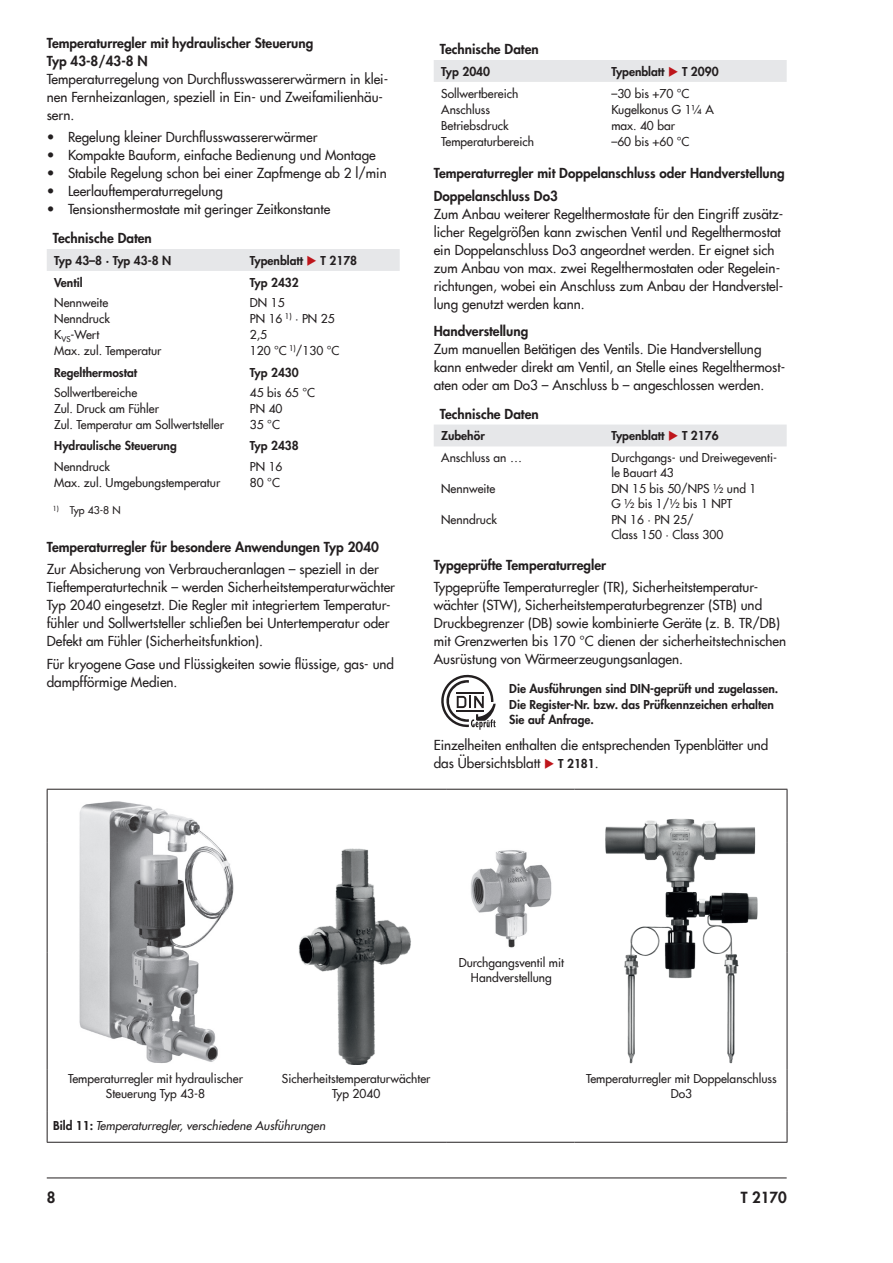
<style>
.page{position:relative;width:893px;height:1263px;background:#fff}
.page>*{position:absolute;margin:0;border:0;box-sizing:border-box;transform-origin:0 0}
.t1{font:800 15px "Futura Com";color:#231f20}
.t2{font:500 13.5px/18px "Futura Com";color:#231f20}
.t3{font:800 13.5px/22.5px "Futura Com";color:#231f20}
.t4{font:500 12px/15px "Futura Com";color:#231f20;text-align:center}
.t5{font:800 12px/16.5px "Futura Com";color:#231f20}
.t6{font:italic 500 12px "Futura Com";color:#231f20}
.t7{font:500 10.5px "Futura Com";color:#231f20}
.s1{font-family:"Futura";font-weight:400}
.s2{font-weight:800}
.s3{color:#be151b}
.s4{font-weight:800;font-size:12px}
.s5{font-weight:800;font-style:normal}
</style>
<div class="page">
<hr style="left:47px;top:1177px;width:740px;height:1px;background:#231f20">
<div style="left:434px;top:60px;width:353px;height:22px;background:#e6e7e9"></div>
<div style="left:434px;top:424px;width:353px;height:22px;background:#e6e7e9"></div>
<svg style="left:441px;top:675px;width:55px;height:55px"></svg>
<div style="left:47px;top:249px;width:353px;height:22px;background:#e6e7e9"></div>
<hr style="left:47px;top:789px;width:217px;height:1px;background:#231f20">
<hr style="left:47px;top:789px;width:1px;height:54px;background:#231f20">
<hr style="left:264px;top:789px;width:183px;height:1px;background:#231f20">
<hr style="left:47px;top:843px;width:1px;height:110px;background:#231f20">
<hr style="left:47px;top:953px;width:1px;height:116px;background:#231f20">
<hr style="left:447px;top:789px;width:127px;height:1px;background:#231f20">
<hr style="left:574px;top:789px;width:213px;height:1px;background:#231f20">
<hr style="left:787px;top:789px;width:1px;height:54px;background:#231f20">
<hr style="left:787px;top:843px;width:1px;height:110px;background:#231f20">
<hr style="left:787px;top:953px;width:1px;height:116px;background:#231f20">
<hr style="left:47px;top:1069px;width:1px;height:42px;background:#231f20">
<hr style="left:787px;top:1069px;width:1px;height:42px;background:#231f20">
<hr style="left:47px;top:1111px;width:1px;height:31px;background:#231f20">
<hr style="left:787px;top:1111px;width:1px;height:31px;background:#231f20">
<hr style="left:47px;top:1142px;width:217px;height:1px;background:#231f20">
<hr style="left:264px;top:1142px;width:183px;height:1px;background:#231f20">
<hr style="left:447px;top:1142px;width:127px;height:1px;background:#231f20">
<hr style="left:574px;top:1142px;width:213px;height:1px;background:#231f20">
<img style="left:79px;top:801px;width:155px;height:262px">
<img style="left:299px;top:848px;width:112px;height:217px">
<img style="left:605px;top:818px;width:153px;height:246px">
<img style="left:471px;top:850px;width:81px;height:98px">
<p class="t3" style="left:47px;top:33px;width:268px;line-height:18px">Temperaturregler mit hydraulischer Steuerung<br>Typ 43-8/43-8 N</p>
<p class="t2" style="left:47px;top:69px;width:343px">Temperaturregelung von Durchflusswassererwärmern in klei&shy;nen Fernheizanlagen, speziell in Ein- und Zweifamilienhäu&shy;sern.</p>
<p class="t2" style="left:47px;top:127px;width:272px"><span class="s1">•</span> Regelung kleiner Durchflusswassererwärmer</p>
<p class="t2" style="left:47px;top:145px;width:331px"><span class="s1">•</span> Kompakte Bauform, einfache Bedienung und Montage</p>
<p class="t2" style="left:47px;top:163px;width:341px"><span class="s1">•</span> Stabile Regelung schon bei einer Zapfmenge ab 2 l/min</p>
<p class="t2" style="left:47px;top:181px;width:178px"><span class="s1">•</span> Leerlauftemperaturregelung</p>
<p class="t2" style="left:53px;top:194px;width:279px;line-height:29px;text-indent:-6px"><span class="s1">•</span> Tensionsthermostate mit geringer Zeitkonstante<br><span class="s2">Technische Daten</span></p>
<p class="t5" style="left:54px;top:252px;width:118px">Typ 43–8 · Typ 43-8 N</p>
<p class="t5" style="left:250px;top:252px;width:109px">Typenblatt <span class="s3">◆</span> T 2178</p>
<p class="t5" style="left:54px;top:274px;width:30px">Ventil</p>
<p class="t5" style="left:250px;top:274px;width:50px">Typ 2432</p>
<p class="t4" style="left:54px;top:294px;width:56px">Nennweite</p>
<p class="t4" style="left:250px;top:294px;width:36px">DN 15</p>
<p class="t4" style="left:54px;top:310px;width:57px">Nenndruck</p>
<p class="t4" style="left:250px;top:310px;width:86px">PN 16 <sup>1)</sup> · PN 25</p>
<p class="t4" style="left:54px;top:326px;width:47px">K<sub>VS</sub>-Wert</p>
<p class="t4" style="left:250px;top:326px;width:19px">2,5</p>
<p class="t4" style="left:54px;top:342px;width:109px">Max. zul. Temperatur</p>
<p class="t4" style="left:250px;top:342px;width:91px">120 °C <sup>1)</sup>/130 °C</p>
<p class="t5" style="left:54px;top:363px;width:84px">Regelthermostat</p>
<p class="t5" style="left:250px;top:363px;width:50px">Typ 2430</p>
<p class="t4" style="left:54px;top:384px;width:84px">Sollwertbereiche</p>
<p class="t4" style="left:250px;top:384px;width:67px">45 bis 65 °C</p>
<p class="t4" style="left:54px;top:400px;width:106px">Zul. Druck am Fühler</p>
<p class="t4" style="left:250px;top:400px;width:34px">PN 40</p>
<p class="t4" style="left:54px;top:416px;width:171px">Zul. Temperatur am Sollwertsteller</p>
<p class="t4" style="left:250px;top:416px;width:32px">35 °C</p>
<p class="t5" style="left:54px;top:437px;width:124px">Hydraulische Steuerung</p>
<p class="t5" style="left:250px;top:437px;width:50px">Typ 2438</p>
<p class="t4" style="left:54px;top:458px;width:57px">Nenndruck</p>
<p class="t4" style="left:250px;top:458px;width:34px">PN 16</p>
<p class="t4" style="left:54px;top:474px;width:167px">Max. zul. Umgebungstemperatur</p>
<p class="t4" style="left:250px;top:474px;width:32px">80 °C</p>
<p class="t7" style="left:53px;top:502px;width:69px"><sup>1)</sup> Typ 43-8 N</p>
<p class="t3" style="left:47px;top:535px;width:334px">Temperaturregler für besondere Anwendungen Typ 2040</p>
<p class="t2" style="left:47px;top:559px;width:350px">Zur Absicherung von Verbraucheranlagen – speziell in der Tieftemperaturtechnik – werden Sicherheitstemperaturwächter Typ 2040 eingesetzt. Die Regler mit integriertem Temperatur&shy;fühler und Sollwertsteller schließen bei Untertemperatur oder Defekt am Fühler (Sicherheitsfunktion).</p>
<p class="t2" style="left:47px;top:654px;width:349px">Für kryogene Gase und Flüssigkeiten sowie flüssige, gas- und dampfförmige Medien.</p>
<p class="t3" style="left:440px;top:37px;width:100px">Technische Daten</p>
<p class="t5" style="left:441px;top:63px;width:50px">Typ 2040</p>
<p class="t5" style="left:611px;top:63px;width:109px">Typenblatt <span class="s3">◆</span> T 2090</p>
<p class="t4" style="left:441px;top:85px;width:79px">Sollwertbereich</p>
<p class="t4" style="left:611px;top:85px;width:80px">–30 bis +70 °C</p>
<p class="t4" style="left:441px;top:101px;width:50px">Anschluss</p>
<p class="t4" style="left:611px;top:101px;width:104px">Kugelkonus G 1¼ A</p>
<p class="t4" style="left:441px;top:117px;width:69px">Betriebsdruck</p>
<p class="t4" style="left:611px;top:117px;width:65px">max. 40 bar</p>
<p class="t4" style="left:441px;top:133px;width:94px">Temperaturbereich</p>
<p class="t4" style="left:611px;top:133px;width:80px">–60 bis +60 °C</p>
<p class="t3" style="left:434px;top:161px;width:352px">Temperaturregler mit Doppelanschluss oder Handverstellung<br>Doppelanschluss Do3</p>
<p class="t2" style="left:434px;top:204px;width:351px">Zum Anbau weiterer Regelthermostate für den Eingriff zusätz&shy;licher Regelgrößen kann zwischen Ventil und Regelthermostat ein Doppelanschluss Do3 angeordnet werden. Er eignet sich zum Anbau von max. zwei Regelthermostaten oder Regelein&shy;richtungen, wobei ein Anschluss zum Anbau der Handverstel&shy;lung genutzt werden kann.</p>
<p class="t3" style="left:434px;top:319px;width:96px">Handverstellung</p>
<p class="t2" style="left:434px;top:339px;width:353px">Zum manuellen Betätigen des Ventils. Die Handverstellung kann entweder direkt am Ventil, an Stelle eines Regelthermost&shy;aten oder am Do3 – Anschluss b – angeschlossen werden.</p>
<p class="t3" style="left:440px;top:402px;width:100px">Technische Daten</p>
<p class="t5" style="left:441px;top:427px;width:45px">Zubehör</p>
<p class="t5" style="left:611px;top:427px;width:109px">Typenblatt <span class="s3">◆</span> T 2176</p>
<p class="t4" style="left:441px;top:450px;width:82px">Anschluss an …</p>
<p class="t4" style="left:611px;top:450px;width:167px;text-align:left">Durchgangs- und Dreiwegeventi&shy;le Bauart 43</p>
<p class="t4" style="left:441px;top:481px;width:56px">Nennweite</p>
<p class="t4" style="left:611px;top:481px;width:147px;text-align:left">DN 15 bis 50/NPS ½ und 1<br>G ½ bis 1/½ bis 1 NPT</p>
<p class="t4" style="left:441px;top:512px;width:57px">Nenndruck</p>
<p class="t4" style="left:611px;top:512px;width:113px;text-align:left">PN 16 · PN 25/<br>Class 150 · Class 300</p>
<p class="t3" style="left:434px;top:553px;width:174px">Typgeprüfte Temperaturregler</p>
<p class="t2" style="left:434px;top:577px;width:354px">Typgeprüfte Temperaturregler (TR), Sicherheitstemperatur&shy;wächter (STW), Sicherheitstemperaturbegrenzer (STB) und Druckbegrenzer (DB) sowie kombinierte Geräte (z. B. TR/DB) mit Grenzwerten bis 170 °C dienen der sicherheitstechnischen Ausrüstung von Wärmeerzeugungsanlagen.</p>
<p class="t5" style="left:509px;top:680px;width:271px">Die Ausführungen sind DIN-geprüft und zugelassen.<br>Die Register-Nr. bzw. das Prüfkennzeichen erhalten</p>
<p class="t5" style="left:509px;top:711px;width:86px">Sie auf Anfrage.</p>
<p class="t2" style="left:434px;top:735px;width:336px">Einzelheiten enthalten die entsprechenden Typenblätter und das Übersichtsblatt <span class="s3">◆</span> <span class="s4">T 2181</span>.</p>
<p class="t4" style="left:459px;top:954px;width:107px">Durchgangsventil mit<br>Handverstellung</p>
<p class="t4" style="left:68px;top:1071px;width:176px">Temperaturregler mit hydraulischer<br>Steuerung Typ 43-8</p>
<p class="t4" style="left:282px;top:1071px;width:150px">Sicherheitstemperaturwächter<br>Typ 2040</p>
<p class="t4" style="left:586px;top:1071px;width:192px">Temperaturregler mit Doppelanschluss<br>Do3</p>
<p class="t6" style="left:53px;top:1116px;width:274px"><span class="s5">Bild 11:</span> Temperaturregler, verschiedene Ausführungen</p>
<p class="t1" style="left:47px;top:1186px;width:10px">8</p>
<p class="t1" style="left:741px;top:1186px;width:47px">T 2170</p>
</div>
